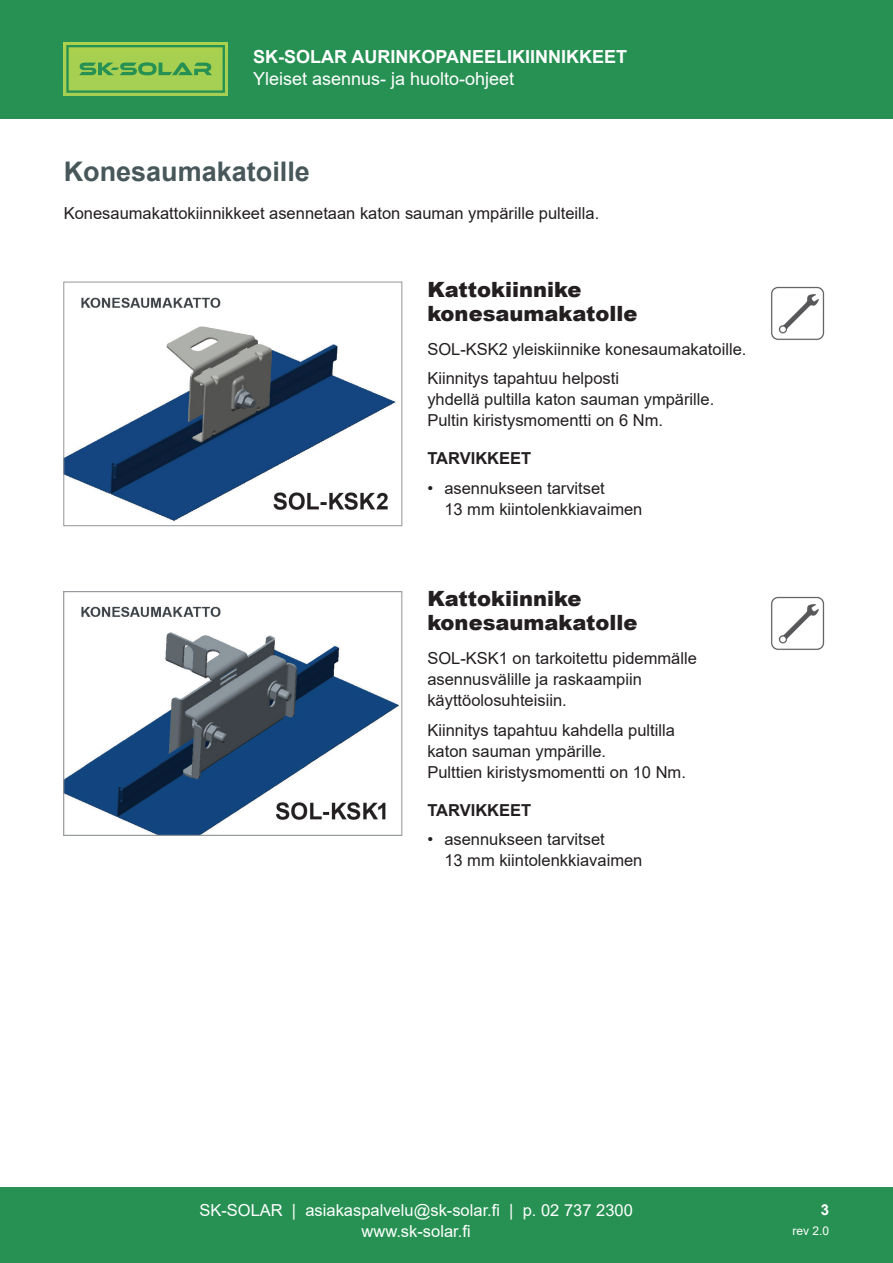
<style>
.page{position:relative;width:893px;height:1263px;background:#fff}
.page>*{position:absolute;margin:0;border:0;box-sizing:border-box;transform-origin:0 0}
.otsikko{font:700 27px "Arial";color:#47575a}
.väliotsikko_1{font:900 21px/24px "Arial";color:#231f20}
.t1{font:700 18px "Arial";color:#fff}
.t2{font:18px "Arial";color:#fff}
.leipä{font:16.5px/21px "Arial";color:#231f20}
.t3{font:16.5px/21px "Arial";color:#fff;text-align:center}
.väliotsikko_2{font:700 16.5px "Arial";color:#231f20}
.t4{font:700 15px "Arial";color:#fff}
.t5{font:12px "Arial";color:#fff}
</style>
<div class="page">
<div style="left:0;top:0;width:893px;height:119px;background:#269152"></div>
<div style="left:0;top:1187px;width:893px;height:76px;background:#269152"></div>
<div style="left:64px;top:43px;width:163px;height:52px;background:#a7d052"></div>
<svg style="left:66px;top:45px;width:159px;height:48px"></svg>
<img style="left:65px;top:606px;width:334px;height:228px">
<div style="left:63px;top:591px;width:339px;height:245px;border:1px solid #92969a"></div>
<img style="left:65px;top:297px;width:331px;height:224px">
<div style="left:63px;top:282px;width:339px;height:244px;border:1px solid #92969a"></div>
<img style="left:771px;top:286px;width:54px;height:54px">
<img style="left:771px;top:596px;width:54px;height:54px">
<p class="t1" style="left:253px;top:44px;width:376px">SK-SOLAR AURINKOPANEELIKIINNIKKEET</p>
<p class="t2" style="left:253px;top:66px;width:263px">Yleiset asennus- ja huolto-ohjeet</p>
<p class="otsikko" style="left:64px;top:153px;width:248px">Konesaumakatoille</p>
<p class="leipä" style="left:64px;top:203px;width:537px">Konesaumakattokiinnikkeet asennetaan katon sauman ympärille pulteilla.</p>
<p class="väliotsikko_1" style="left:427px;top:277px;width:212px">Kattokiinnike konesaumakatolle</p>
<p class="leipä" style="left:427px;top:338px;width:321px">SOL-KSK2 yleiskiinnike konesaumakatoille.</p>
<p class="leipä" style="left:427px;top:368px;width:289px">Kiinnitys tapahtuu helposti<br>yhdellä pultilla katon sauman ympärille.<br>Pultin kiristysmomentti on 6 Nm.</p>
<p class="väliotsikko_2" style="left:427px;top:447px;width:105px">TARVIKKEET</p>
<p class="leipä" style="left:444px;top:477px;width:200px;text-indent:-17px">• asennukseen tarvitset<br>13 mm kiintolenkkiavaimen</p>
<p class="väliotsikko_1" style="left:427px;top:586px;width:212px">Kattokiinnike konesaumakatolle</p>
<p class="leipä" style="left:427px;top:648px;width:271px">SOL-KSK1 on tarkoitettu pidemmälle asennusvälille ja raskaampiin käyttöolosuhteisiin.</p>
<p class="leipä" style="left:427px;top:719px;width:260px">Kiinnitys tapahtuu kahdella pultilla katon sauman ympärille.<br>Pulttien kiristysmomentti on 10 Nm.</p>
<p class="väliotsikko_2" style="left:427px;top:798px;width:105px">TARVIKKEET</p>
<p class="leipä" style="left:444px;top:829px;width:200px;text-indent:-17px">• asennukseen tarvitset<br>13 mm kiintolenkkiavaimen</p>
<p class="t3" style="left:199px;top:1199px;width:435px">SK-SOLAR | asiakaspalvelu@sk-solar.fi | p. 02 737 2300 www.sk-solar.fi</p>
<p class="t4" style="left:821px;top:1199px;width:10px">3</p>
<p class="t5" style="left:792px;top:1222px;width:38px">rev 2.0</p>
</div>
